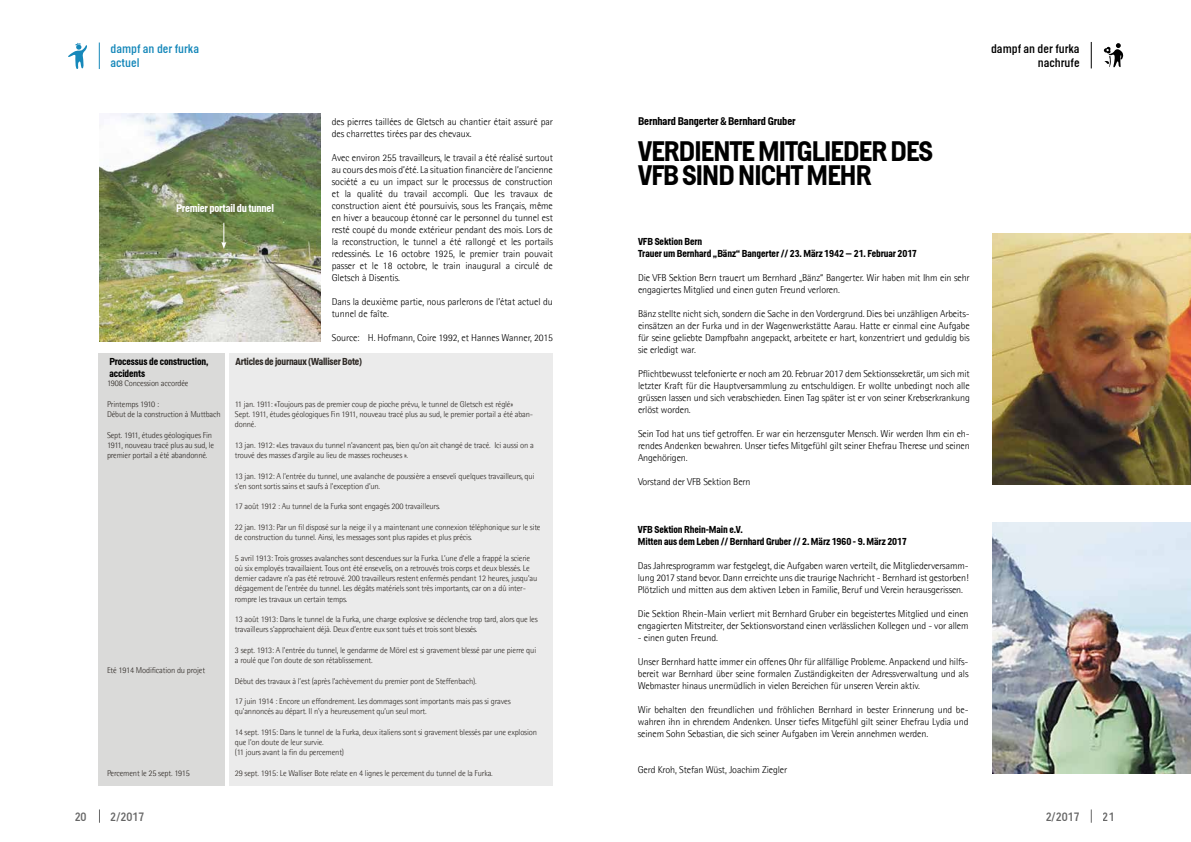
<style>
.page{position:relative;width:1191px;height:842px;background:#fff}
.page>*{position:absolute;margin:0;border:0;box-sizing:border-box;transform-origin:0 0}
.t1{font:700 28px/24px "Helsinki";letter-spacing:-.03em;color:#000}
.t2{font:12px/14.4px "Helsinki";color:#000;text-align:right}
.t3{font:12px/14.4px "Helsinki";color:#1688ba}
.t4{font:700 11px "Helsinki";letter-spacing:-.01em;color:#000}
.t5{font:700 11px "Helsinki";letter-spacing:-.02em;color:#fff}
.t6{font:300 10px/12px "Agfa Rotis Semisans";letter-spacing:-.01em;color:#000;text-align:justify}
.t7{font:700 10px/12px "Helsinki";letter-spacing:-.01em;color:#000}
.t8{font:700 10px "Helsinki";letter-spacing:-.02em;color:#2e2925}
.t9{font:300 8.5px/10.3px "Agfa Rotis Semisans";letter-spacing:-.02em;color:#2e2925}
</style>
<div class="page">
<svg style="left:99px;top:809px;width:1px;height:14px"></svg>
<svg style="left:1090px;top:809px;width:1px;height:14px"></svg>
<svg style="left:99px;top:43px;width:1px;height:26px"></svg>
<svg style="left:68px;top:43px;width:19px;height:26px"></svg>
<svg style="left:1090px;top:42px;width:1px;height:26px"></svg>
<div style="left:229px;top:353px;width:324px;height:433px;background:#e7e6e6"></div>
<div style="left:99px;top:353px;width:126px;height:433px;background:#dadad9"></div>
<img style="left:99px;top:113px;width:221px;height:228px">
<svg style="left:221px;top:223px;width:5px;height:26px"></svg>
<img style="left:992px;top:233px;width:199px;height:252px">
<img style="left:992px;top:522px;width:199px;height:251px">
<svg style="left:1103px;top:43px;width:21px;height:25px"></svg>
<p class="t3" style="left:110px;top:41px;width:90px">dampf an der furka actuel</p>
<p class="t2" style="left:991px;top:41px;width:90px">dampf an der furka nachrufe</p>
<p class="t5" style="left:176px;top:202px;width:99px">Premier portail du tunnel</p>
<p class="t6" style="left:332px;top:116px;width:223px">des pierres taillées de Gletsch au chantier était assuré par des charrettes tirées par des chevaux.</p>
<p class="t6" style="left:332px;top:152px;width:223px">Avec environ 255 travailleurs, le travail a été réalisé surtout au cours des mois d’été. La situation financière de l’ancienne société a eu un impact sur le processus de construction et la qualité du travail accompli. Que les travaux de construction aient été poursuivis, sous les Français, même en hiver a beaucoup étonné car le personnel du tunnel est resté coupé du monde extérieur pendant des mois. Lors de la reconstruction, le tunnel a été rallongé et les portails redessinés. Le 16 octobre 1925, le premier train pouvait passer et le 18 octobre, le train inaugural a circulé de Gletsch à Disentis.</p>
<p class="t6" style="left:332px;top:296px;width:223px">Dans la deuxième partie, nous parlerons de l’état actuel du tunnel de faîte.</p>
<p class="t6" style="left:332px;top:332px;width:223px">Source: H. Hofmann, Coire 1992, et Hannes Wanner, 2015</p>
<p class="t7" style="left:109px;top:356px;width:100px">Processus de construction,</p>
<p class="t8" style="left:235px;top:356px;width:128px">Articles de journaux (Walliser Bote)</p>
<p class="t7" style="left:109px;top:368px;width:37px">accidents</p>
<p class="t9" style="left:107px;top:378px;width:83px">1908 Concession accordée</p>
<p class="t9" style="left:107px;top:399px;width:115px">Printemps 1910 :<br>Début de la construction à Muttbach</p>
<p class="t9" style="left:107px;top:429px;width:109px">Sept. 1911, études géologiques Fin<br>1911, nouveau tracé plus au sud, le premier portail a été abandonné.</p>
<p class="t9" style="left:107px;top:665px;width:100px">Eté 1914 Modification du projet</p>
<p class="t9" style="left:107px;top:768px;width:84px">Percement le 25 sept. 1915</p>
<p class="t9" style="left:235px;top:399px;width:300px">11 jan. 1911: «Toujours pas de premier coup de pioche prévu, le tunnel de Gletsch est réglé»<br>Sept. 1911, études géologiques Fin 1911, nouveau tracé plus au sud, le premier portail a été aban&shy;donné.</p>
<p class="t9" style="left:235px;top:440px;width:300px">13 jan. 1912: «Les travaux du tunnel n’avancent pas, bien qu’on ait changé de tracé. Ici aussi on a trouvé des masses d’argile au lieu de masses rocheuses ».</p>
<p class="t9" style="left:235px;top:470px;width:301px">13 jan. 1912: A l’entrée du tunnel, une avalanche de poussière a enseveli quelques travailleurs, qui s’en sont sortis sains et saufs à l’exception d’un.</p>
<p class="t9" style="left:235px;top:501px;width:207px">17 août 1912 : Au tunnel de la Furka sont engagés 200 travailleurs.</p>
<p class="t9" style="left:235px;top:522px;width:307px">22 jan. 1913: Par un fil disposé sur la neige il y a maintenant une connexion téléphonique sur le site de construction du tunnel. Ainsi, les messages sont plus rapides et plus précis.</p>
<p class="t9" style="left:235px;top:552px;width:304px">5 avril 1913: Trois grosses avalanches sont descendues sur la Furka. L’une d’elle a frappé la scierie où six employés travaillaient. Tous ont été ensevelis, on a retrouvés trois corps et deux blessés. Le dernier cadavre n’a pas été retrouvé. 200 travailleurs restent enfermés pendant 12 heures, jusqu’au dégagement de l’entrée du tunnel. Les dégâts matériels sont très importants, car on a dû inter&shy;rompre les travaux un certain temps.</p>
<p class="t9" style="left:235px;top:614px;width:304px">13 août 1913: Dans le tunnel de la Furka, une charge explosive se déclenche trop tard, alors que les travailleurs s’approchaient déjà. Deux d’entre eux sont tués et trois sont blessés.</p>
<p class="t9" style="left:235px;top:645px;width:303px">3 sept. 1913: A l’entrée du tunnel, le gendarme de Mörel est si gravement blessé par une pierre qui a roulé que l’on doute de son rétablissement.</p>
<p class="t9" style="left:235px;top:675px;width:243px">Début des travaux à l’est (après l’achèvement du premier pont de Steffenbach).</p>
<p class="t9" style="left:235px;top:696px;width:277px">17 juin 1914 : Encore un effondrement. Les dommages sont importants mais pas si graves qu’annoncés au départ. Il n’y a heureusement qu’un seul mort.</p>
<p class="t9" style="left:235px;top:727px;width:303px">14 sept. 1915: Dans le tunnel de la Furka, deux italiens sont si gravement blessés par une explosion que l’on doute de leur survie.<br>(11 jours avant la fin du percement)</p>
<p class="t9" style="left:235px;top:768px;width:259px">29 sept. 1915: Le Walliser Bote relate en 4 lignes le percement du tunnel de la Furka.</p>
<p class="t4" style="left:638px;top:115px;width:159px">Bernhard Bangerter &amp; Bernhard Gruber</p>
<h1 class="t1" style="left:638px;top:139px;width:296px">VERDIENTE MITGLIEDER DES<br>VFB SIND NICHT MEHR</h1>
<p class="t7" style="left:638px;top:236px;width:281px">VFB Sektion Bern<br>Trauer um Bernhard „Bänz“ Bangerter // 23. März 1942 – 21. Februar 2017</p>
<p class="t6" style="left:638px;top:272px;width:333px">Die VFB Sektion Bern trauert um Bernhard „Bänz“ Bangerter. Wir haben mit Ihm ein sehr engagiertes Mitglied und einen guten Freund verloren.</p>
<p class="t6" style="left:638px;top:308px;width:333px">Bänz stellte nicht sich, sondern die Sache in den Vordergrund. Dies bei unzähligen Arbeits&shy;einsätzen an der Furka und in der Wagenwerkstätte Aarau. Hatte er einmal eine Aufgabe für seine geliebte Dampfbahn angepackt, arbeitete er hart, konzentriert und geduldig bis sie erledigt war.</p>
<p class="t6" style="left:638px;top:368px;width:333px">Pflichtbewusst telefonierte er noch am 20. Februar 2017 dem Sektionssekretär, um sich mit letzter Kraft für die Hauptversammlung zu entschuldigen. Er wollte unbedingt noch alle grüssen lassen und sich verabschieden. Einen Tag später ist er von seiner Krebserkrankung erlöst worden.</p>
<p class="t6" style="left:638px;top:428px;width:333px">Sein Tod hat uns tief getroffen. Er war ein herzensguter Mensch. Wir werden Ihm ein eh&shy;rendes Andenken bewahren. Unser tiefes Mitgefühl gilt seiner Ehefrau Therese und seinen Angehörigen.</p>
<p class="t6" style="left:638px;top:476px;width:114px">Vorstand der VFB Sektion Bern</p>
<p class="t7" style="left:638px;top:524px;width:271px">VFB Sektion Rhein-Main e.V.<br>Mitten aus dem Leben // Bernhard Gruber // 2. März 1960 - 9. März 2017</p>
<p class="t6" style="left:638px;top:560px;width:332px">Das Jahresprogramm war festgelegt, die Aufgaben waren verteilt, die Mitgliederversamm&shy;lung 2017 stand bevor. Dann erreichte uns die traurige Nachricht - Bernhard ist gestorben!<br>Plötzlich und mitten aus dem aktiven Leben in Familie, Beruf und Verein herausgerissen.</p>
<p class="t6" style="left:638px;top:608px;width:332px">Die Sektion Rhein-Main verliert mit Bernhard Gruber ein begeistertes Mitglied und einen engagierten Mitstreiter, der Sektionsvorstand einen verlässlichen Kollegen und - vor allem</p>
<p class="t6" style="left:638px;top:632px;width:82px">- einen guten Freund.</p>
<p class="t6" style="left:638px;top:656px;width:332px">Unser Bernhard hatte immer ein offenes Ohr für allfällige Probleme. Anpackend und hilfs&shy;bereit war Bernhard über seine formalen Zuständigkeiten der Adressverwaltung und als Webmaster hinaus unermüdlich in vielen Bereichen für unseren Verein aktiv.</p>
<p class="t6" style="left:638px;top:704px;width:332px">Wir behalten den freundlichen und fröhlichen Bernhard in bester Erinnerung und be&shy;wahren ihn in ehrendem Andenken. Unser tiefes Mitgefühl gilt seiner Ehefrau Lydia und seinem Sohn Sebastian, die sich seiner Aufgaben im Verein annehmen werden.</p>
<p class="t6" style="left:638px;top:764px;width:151px">Gerd Kroh, Stefan Wüst, Joachim Ziegler</p>
<p class="t2" style="left:75px;top:810px;width:13px">20</p>
<p class="t2" style="left:110px;top:810px;width:36px">2/2017</p>
<p class="t2" style="left:1045px;top:810px;width:36px">2/2017</p>
<p class="t2" style="left:1102px;top:810px;width:13px">21</p>
</div>
